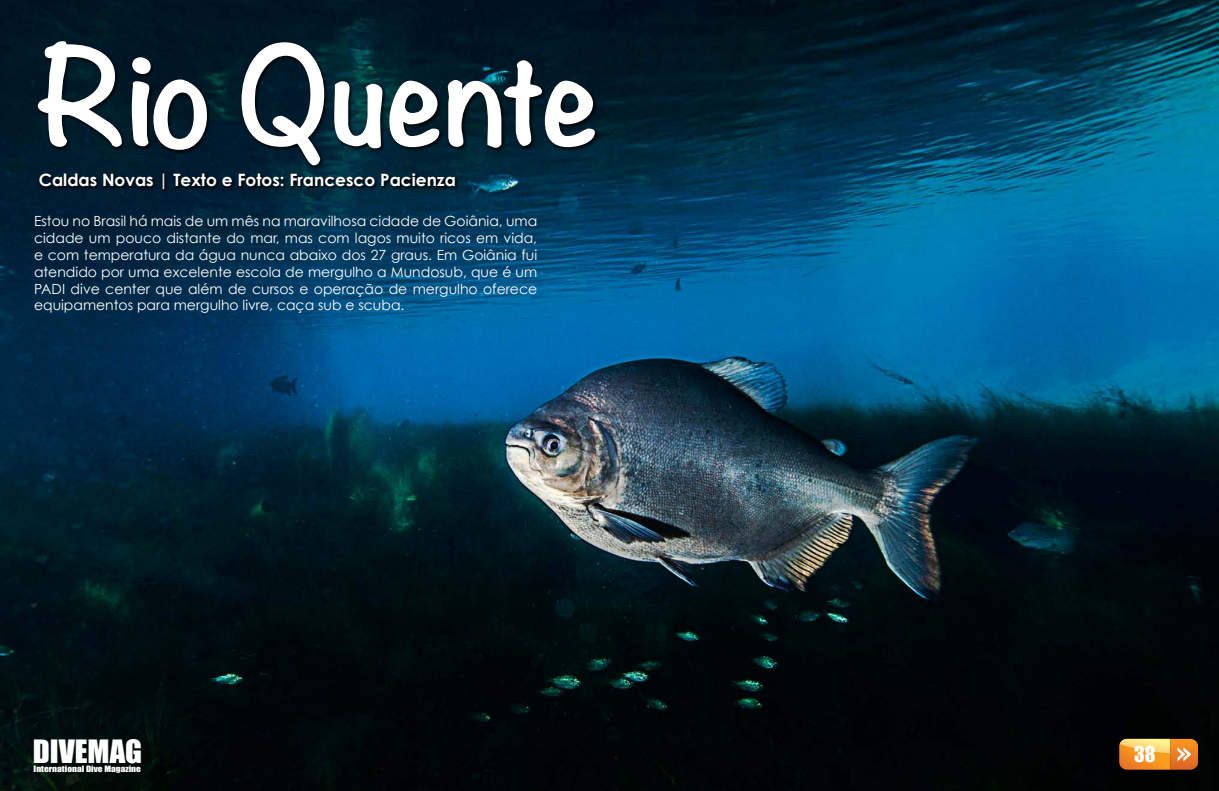
<style>
.page{position:relative;width:1219px;height:791px;background:#fff}
.page>*{position:absolute;margin:0;border:0;box-sizing:border-box;transform-origin:0 0}
.t1{font:700 120px "Noteworthy";color:#fff}
.t2{font:29.5px "Impact";color:#fff;scale:1.04 1}
.t3{font:20px "Impact";color:#fff}
.t4{font:700 17px "Century Gothic";color:#fff}
.t5{font:14px/16.8px "Century Gothic";color:#fff;text-align:justify}
.t6{font:8px "Impact";color:#fff;scale:1.18 1}
</style>
<div class="page">
<img style="left:0;top:0;width:1219px;height:791px">
<div style="left:36px;top:39px;width:564px;height:155px;background:#000;opacity:.75"></div>
<svg style="left:1119px;top:739px;width:79px;height:31px;background:#eb9a3c"></svg>
<h1 class="t1" style="left:34px;top:-7px;width:567px">Rio Quente</h1>
<p class="t4" style="left:39px;top:169px;width:419px">Caldas Novas | Texto e Fotos: Francesco Pacienza</p>
<p class="t5" style="left:34px;top:213px;width:505px">Estou no Brasil há mais de um mês na maravilhosa cidade de Goiânia, uma cidade um pouco distante do mar, mas com lagos muito ricos em vida, e com temperatura da água nunca abaixo dos 27 graus. Em Goiânia fui atendido por uma excelente escola de mergulho a Mundosub, que é um PADI dive center que além de cursos e operação de mergulho oferece equipamentos para mergulho livre, caça sub e scuba.</p>
<h2 class="t2" style="left:33px;top:728px;width:107px">DIVemAg</h2>
<h3 class="t3" style="left:1134px;top:739px;width:23px">38</h3>
<p class="t6" style="left:34px;top:762px;width:93px">International Dive magazine</p>
</div>
